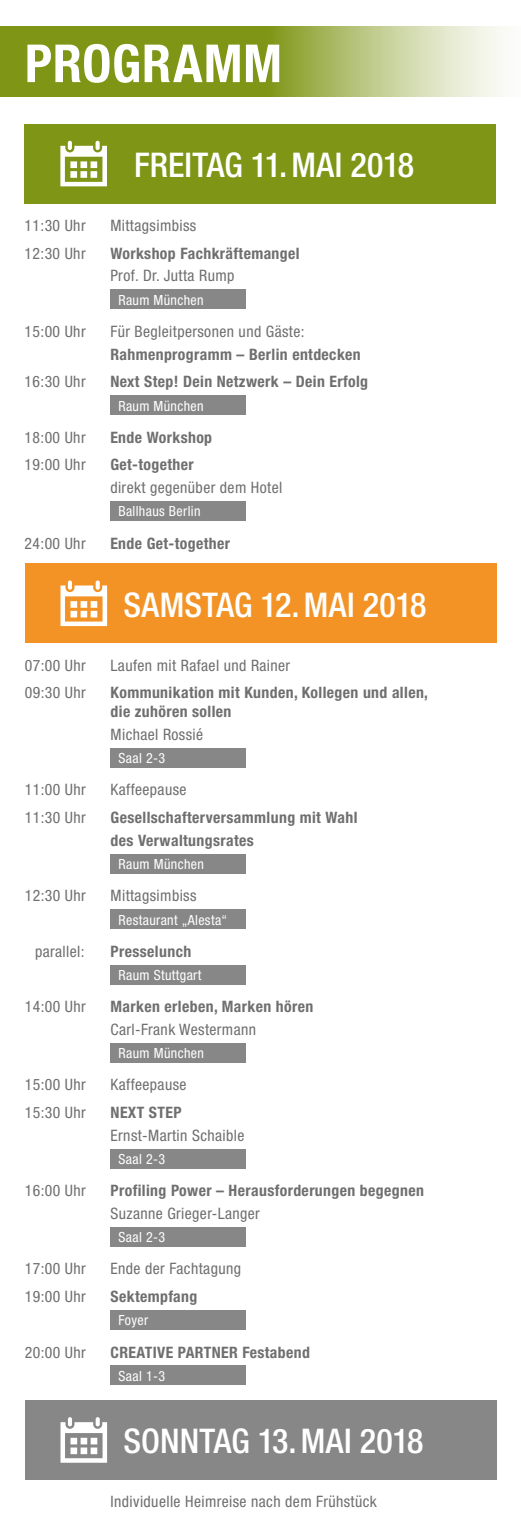
<style>
.page{position:relative;width:521px;height:1528px;background:#fff}
.page>*{position:absolute;margin:0;border:0;box-sizing:border-box;transform-origin:0 0}
.t1{font:700 condensed 52.5px "Helvetica Neue";letter-spacing:.015em;color:#fff}
.t2{font:500 condensed 34.12px "Helvetica Neue";color:#fff}
.t3{font:condensed 15.75px "Helvetica Neue";letter-spacing:.025em;color:#706f6f}
.t4{font:700 condensed 15.75px/18.9px "Helvetica Neue";letter-spacing:.025em;color:#706f6f}
.t5{font:condensed 14px "Helvetica Neue";letter-spacing:.025em;color:#fff}
</style>
<div class="page">
<svg style="left:0;top:27px;width:504px;height:70px;fill:#7e9515"></svg>
<div style="left:25px;top:124px;width:471px;height:79px;background:#7e9515"></div>
<svg style="left:60px;top:141px;width:47px;height:45px"></svg>
<div style="left:25px;top:563px;width:472px;height:80px;background:#f39325"></div>
<svg style="left:60px;top:580px;width:47px;height:46px"></svg>
<div style="left:111px;top:748px;width:135px;height:20px;background:#878787"></div>
<div style="left:111px;top:854px;width:135px;height:20px;background:#878787"></div>
<div style="left:111px;top:909px;width:135px;height:20px;background:#878787"></div>
<div style="left:111px;top:965px;width:135px;height:19px;background:#878787"></div>
<div style="left:111px;top:1043px;width:135px;height:20px;background:#878787"></div>
<div style="left:111px;top:1149px;width:135px;height:19px;background:#878787"></div>
<div style="left:111px;top:1227px;width:135px;height:20px;background:#878787"></div>
<div style="left:111px;top:1310px;width:135px;height:20px;background:#878787"></div>
<div style="left:111px;top:1365px;width:135px;height:20px;background:#878787"></div>
<div style="left:110px;top:289px;width:136px;height:20px;background:#878787"></div>
<div style="left:110px;top:395px;width:136px;height:20px;background:#878787"></div>
<div style="left:110px;top:501px;width:136px;height:20px;background:#878787"></div>
<div style="left:25px;top:1400px;width:472px;height:80px;background:#878787"></div>
<svg style="left:60px;top:1417px;width:47px;height:46px"></svg>
<h1 class="t1" style="left:25px;top:32px;width:259px">PROGRAMM</h1>
<h2 class="t2" style="left:134px;top:144px;width:281px">FREITAG 11. MAI 2018</h2>
<p class="t3" style="left:25px;top:216px;width:63px">11:30 Uhr</p>
<p class="t3" style="left:110px;top:216px;width:87px">Mittagsimbiss</p>
<p class="t3" style="left:25px;top:244px;width:63px">12:30 Uhr</p>
<p class="t4" style="left:110px;top:243px;width:191px">Workshop Fachkräftemangel</p>
<p class="t3" style="left:110px;top:267px;width:126px">Prof. Dr. Jutta Rump</p>
<p class="t5" style="left:118px;top:292px;width:87px">Raum München</p>
<p class="t3" style="left:25px;top:322px;width:63px">15:00 Uhr</p>
<p class="t3" style="left:110px;top:322px;width:196px">Für Begleitpersonen und Gäste:</p>
<p class="t4" style="left:110px;top:344px;width:252px">Rahmenprogramm – Berlin entdecken</p>
<p class="t3" style="left:25px;top:373px;width:63px">16:30 Uhr</p>
<p class="t4" style="left:110px;top:372px;width:259px">Next Step! Dein Netzwerk – Dein Erfolg</p>
<p class="t5" style="left:118px;top:398px;width:87px">Raum München</p>
<p class="t3" style="left:25px;top:428px;width:63px">18:00 Uhr</p>
<p class="t4" style="left:110px;top:427px;width:103px">Ende Workshop</p>
<p class="t3" style="left:25px;top:456px;width:63px">19:00 Uhr</p>
<p class="t4" style="left:110px;top:455px;width:85px">Get-together</p>
<p class="t3" style="left:110px;top:478px;width:173px">direkt gegenüber dem Hotel</p>
<p class="t5" style="left:118px;top:503px;width:84px">Ballhaus Berlin</p>
<p class="t3" style="left:25px;top:534px;width:63px">24:00 Uhr</p>
<p class="t4" style="left:110px;top:533px;width:121px">Ende Get-together</p>
<h2 class="t2" style="left:124px;top:584px;width:304px">SAMSTAG 12. MAI 2018</h2>
<p class="t3" style="left:25px;top:656px;width:63px">07:00 Uhr</p>
<p class="t3" style="left:111px;top:656px;width:181px">Laufen mit Rafael und Rainer</p>
<p class="t3" style="left:25px;top:684px;width:63px">09:30 Uhr</p>
<p class="t4" style="left:111px;top:683px;width:319px">Kommunikation mit Kunden, Kollegen und allen, die zuhören sollen</p>
<p class="t3" style="left:111px;top:725px;width:94px">Michael Rossié</p>
<p class="t5" style="left:119px;top:750px;width:48px">Saal 2-3</p>
<p class="t3" style="left:25px;top:781px;width:63px">11:00 Uhr</p>
<p class="t3" style="left:111px;top:781px;width:77px">Kaffeepause</p>
<p class="t3" style="left:25px;top:808px;width:63px">11:30 Uhr</p>
<p class="t4" style="left:111px;top:806px;width:249px;line-height:22.8px">Gesellschafterversammlung mit Wahl des Verwaltungsrates</p>
<p class="t5" style="left:119px;top:856px;width:87px">Raum München</p>
<p class="t3" style="left:25px;top:887px;width:63px">12:30 Uhr</p>
<p class="t3" style="left:111px;top:887px;width:87px">Mittagsimbiss</p>
<p class="t5" style="left:119px;top:911px;width:110px">Restaurant „Alesta“</p>
<p class="t3" style="left:35px;top:942px;width:51px">parallel:</p>
<p class="t4" style="left:111px;top:941px;width:82px">Presselunch</p>
<p class="t5" style="left:119px;top:967px;width:84px">Raum Stuttgart</p>
<p class="t3" style="left:25px;top:997px;width:63px">14:00 Uhr</p>
<p class="t4" style="left:111px;top:997px;width:204px">Marken erleben, Marken hören</p>
<p class="t3" style="left:111px;top:1020px;width:147px">Carl-Frank Westermann</p>
<p class="t5" style="left:119px;top:1045px;width:87px">Raum München</p>
<p class="t3" style="left:25px;top:1076px;width:63px">15:00 Uhr</p>
<p class="t3" style="left:111px;top:1076px;width:77px">Kaffeepause</p>
<p class="t3" style="left:25px;top:1103px;width:63px">15:30 Uhr</p>
<p class="t4" style="left:111px;top:1103px;width:73px">NEXT STEP</p>
<p class="t3" style="left:111px;top:1126px;width:135px">Ernst-Martin Schaible</p>
<p class="t5" style="left:119px;top:1151px;width:48px">Saal 2-3</p>
<p class="t3" style="left:25px;top:1181px;width:63px">16:00 Uhr</p>
<p class="t4" style="left:111px;top:1181px;width:315px">Profiling Power – Herausforderungen begegnen</p>
<p class="t3" style="left:111px;top:1204px;width:151px">Suzanne Grieger-Langer</p>
<p class="t5" style="left:119px;top:1229px;width:48px">Saal 2-3</p>
<p class="t3" style="left:25px;top:1260px;width:63px">17:00 Uhr</p>
<p class="t3" style="left:111px;top:1260px;width:132px">Ende der Fachtagung</p>
<p class="t3" style="left:25px;top:1287px;width:63px">19:00 Uhr</p>
<p class="t4" style="left:111px;top:1287px;width:88px">Sektempfang</p>
<p class="t5" style="left:119px;top:1312px;width:31px">Foyer</p>
<p class="t3" style="left:25px;top:1343px;width:63px">20:00 Uhr</p>
<p class="t4" style="left:111px;top:1342px;width:201px">CREATIVE PARTNER Festabend</p>
<p class="t5" style="left:119px;top:1368px;width:48px">Saal 1-3</p>
<h2 class="t2" style="left:124px;top:1421px;width:301px">SONNTAG 13. MAI 2018</h2>
<p class="t3" style="left:111px;top:1492px;width:268px">Individuelle Heimreise nach dem Frühstück</p>
</div>
